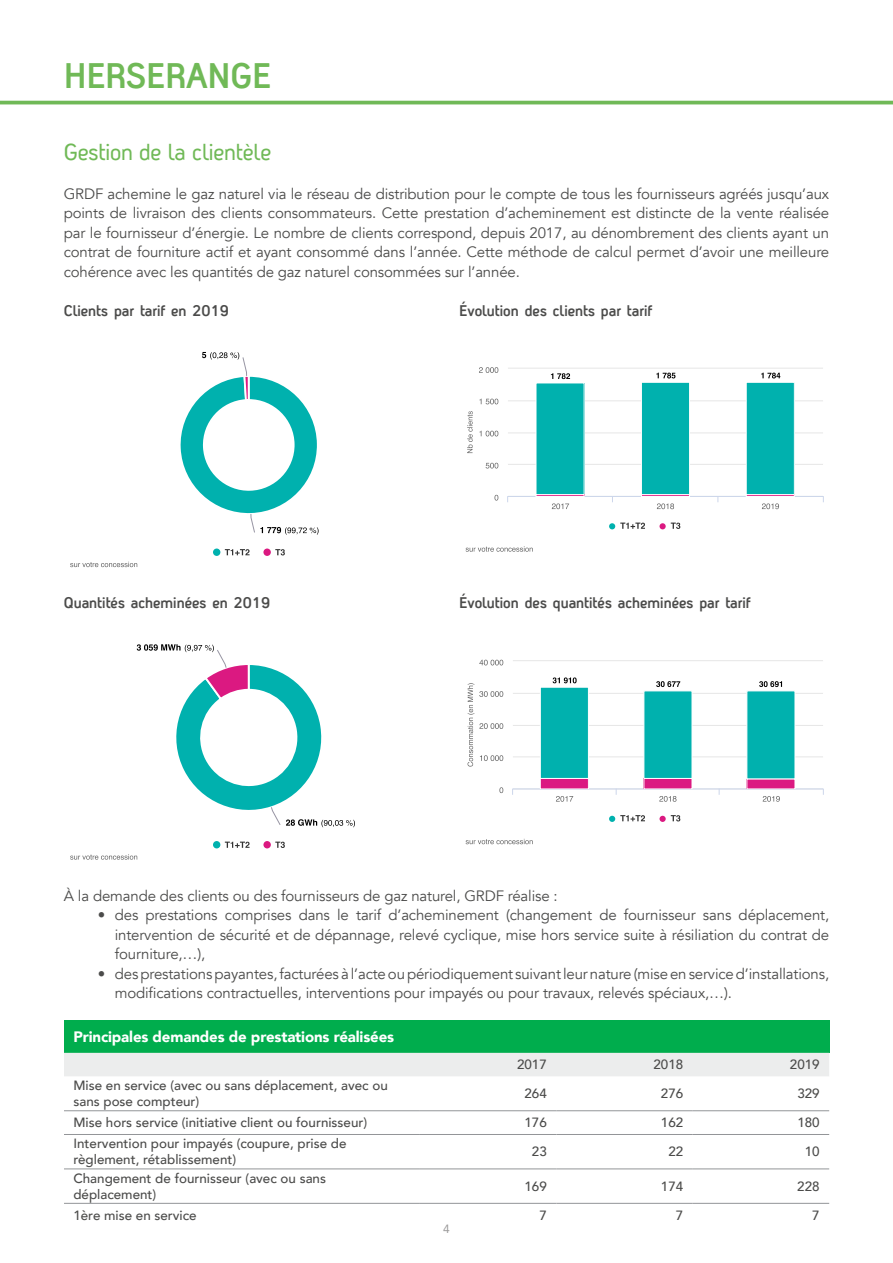
<style>
.page{position:relative;width:893px;height:1263px;background:#fff}
.page>*{position:absolute;margin:0;border:0;box-sizing:border-box;transform-origin:0 0}
.t1{font:700 34.5px "Antagometrica BTW01";letter-spacing:-.01em;color:#70b957}
.t2{font:22.5px "Antagometrica BTW01 Regular 2";letter-spacing:-.01em;color:#70b957}
.t3{font:15px/19.5px "Avenir";letter-spacing:-.01em;color:#4b4b4a;text-align:justify}
.t4{font:700 15px "Antagometrica BTW01";color:#4b4b4a}
.t5{font:900 15px "Avenir";letter-spacing:-.01em;color:#fff}
.t6{font:500 13.35px/16px "Avenir";color:#4b4b4a}
.t7{font:12px "Avenir";color:#9d9c9c}
</style>
<div class="page">
<svg style="left:70px;top:562px;width:67px;height:5px"></svg>
<svg style="left:225px;top:549px;width:25px;height:6px"></svg>
<div style="left:213px;top:548px;width:7px;height:8px;background:#00b1ae;border-radius:50%"></div>
<svg style="left:275px;top:549px;width:10px;height:6px"></svg>
<div style="left:263px;top:548px;width:8px;height:8px;background:#db1981;border-radius:50%"></div>
<svg style="left:180px;top:352px;width:139px;height:183px"></svg>
<hr style="left:508px;top:464px;width:315px;height:1px;background:#e6e6e6">
<hr style="left:508px;top:433px;width:315px;height:1px;background:#e6e6e6">
<hr style="left:508px;top:400px;width:315px;height:1px;background:#e6e6e6">
<hr style="left:508px;top:368px;width:315px;height:1px;background:#e6e6e6">
<hr style="left:508px;top:496px;width:315px;height:1px;background:#ccd6eb">
<svg style="left:467px;top:411px;width:6px;height:42px"></svg>
<div style="left:536px;top:383px;width:48px;height:113px;background:#00b1ae"></div>
<div style="left:641px;top:382px;width:48px;height:114px;background:#00b1ae"></div>
<div style="left:641px;top:382px;width:49px;height:114px;border:1px solid #fff"></div>
<div style="left:746px;top:382px;width:48px;height:114px;background:#00b1ae"></div>
<div style="left:746px;top:382px;width:49px;height:114px;border:1px solid #fff"></div>
<div style="left:536px;top:494px;width:48px;height:2px;border:1px solid #fff"></div>
<div style="left:641px;top:494px;width:49px;height:2px;border:1px solid #fff"></div>
<div style="left:746px;top:494px;width:49px;height:2px;border:1px solid #fff"></div>
<svg style="left:466px;top:546px;width:67px;height:6px"></svg>
<svg style="left:550px;top:373px;width:21px;height:7px"></svg>
<svg style="left:656px;top:372px;width:20px;height:7px"></svg>
<svg style="left:761px;top:372px;width:20px;height:7px"></svg>
<svg style="left:609px;top:523px;width:36px;height:6px"></svg>
<svg style="left:671px;top:523px;width:9px;height:6px"></svg>
<div style="left:659px;top:523px;width:7px;height:6px;background:#db1981;border-radius:50%"></div>
<svg style="left:552px;top:503px;width:17px;height:6px"></svg>
<svg style="left:657px;top:503px;width:17px;height:6px"></svg>
<svg style="left:762px;top:503px;width:17px;height:6px"></svg>
<svg style="left:494px;top:495px;width:4px;height:6px"></svg>
<svg style="left:486px;top:463px;width:12px;height:5px"></svg>
<svg style="left:479px;top:431px;width:19px;height:5px"></svg>
<svg style="left:479px;top:399px;width:19px;height:5px"></svg>
<svg style="left:479px;top:367px;width:19px;height:6px"></svg>
<svg style="left:70px;top:854px;width:67px;height:6px"></svg>
<svg style="left:225px;top:842px;width:25px;height:6px"></svg>
<div style="left:213px;top:841px;width:7px;height:7px;background:#00b1ae;border-radius:50%"></div>
<svg style="left:275px;top:842px;width:10px;height:6px"></svg>
<div style="left:263px;top:841px;width:8px;height:7px;background:#db1981;border-radius:50%"></div>
<svg style="left:137px;top:644px;width:218px;height:183px"></svg>
<hr style="left:513px;top:756px;width:310px;height:1px;background:#e6e6e6">
<hr style="left:513px;top:725px;width:310px;height:1px;background:#e6e6e6">
<hr style="left:513px;top:693px;width:310px;height:1px;background:#e6e6e6">
<hr style="left:513px;top:660px;width:310px;height:1px;background:#e6e6e6">
<hr style="left:513px;top:789px;width:310px;height:1px;background:#ccd6eb">
<div style="left:540px;top:687px;width:49px;height:92px;background:#00b1ae;border:1px solid #fff"></div>
<div style="left:644px;top:691px;width:48px;height:88px;background:#00b1ae"></div>
<div style="left:747px;top:691px;width:48px;height:88px;background:#00b1ae"></div>
<div style="left:540px;top:778px;width:48px;height:11px;background:#db1981"></div>
<div style="left:540px;top:778px;width:49px;height:11px;border:1px solid #fff"></div>
<div style="left:644px;top:778px;width:48px;height:11px;background:#db1981"></div>
<div style="left:644px;top:778px;width:48px;height:11px;border:1px solid #fff"></div>
<div style="left:747px;top:779px;width:48px;height:10px;background:#db1981"></div>
<svg style="left:466px;top:839px;width:67px;height:5px"></svg>
<svg style="left:552px;top:677px;width:25px;height:7px"></svg>
<svg style="left:656px;top:681px;width:25px;height:6px"></svg>
<svg style="left:759px;top:681px;width:24px;height:6px"></svg>
<svg style="left:609px;top:815px;width:36px;height:7px"></svg>
<svg style="left:671px;top:815px;width:9px;height:6px"></svg>
<div style="left:659px;top:816px;width:7px;height:6px;background:#db1981;border-radius:50%"></div>
<svg style="left:556px;top:796px;width:17px;height:6px"></svg>
<svg style="left:659px;top:796px;width:17px;height:6px"></svg>
<svg style="left:763px;top:796px;width:17px;height:6px"></svg>
<svg style="left:499px;top:787px;width:4px;height:6px"></svg>
<svg style="left:468px;top:683px;width:35px;height:83px"></svg>
<svg style="left:479px;top:660px;width:24px;height:5px"></svg>
<div style="left:64px;top:1020px;width:765px;height:33px;background:#00ad4d"></div>
<div style="left:64px;top:1053px;width:765px;height:23px;background:#eceded"></div>
<svg style="left:64px;top:1111px;width:765px;height:92px"></svg>
<hr style="left:64px;top:1110px;width:356px;height:1px;background:#939598">
<hr style="left:420px;top:1110px;width:136px;height:1px;background:#939598">
<hr style="left:556px;top:1110px;width:137px;height:1px;background:#939598">
<hr style="left:693px;top:1110px;width:136px;height:1px;background:#939598">
<hr style="left:64px;top:1134px;width:356px;height:1px;background:#939598">
<hr style="left:420px;top:1134px;width:136px;height:1px;background:#939598">
<hr style="left:556px;top:1134px;width:137px;height:1px;background:#939598">
<hr style="left:693px;top:1134px;width:136px;height:1px;background:#939598">
<hr style="left:64px;top:1169px;width:356px;height:1px;background:#939598">
<hr style="left:420px;top:1169px;width:136px;height:1px;background:#939598">
<hr style="left:556px;top:1169px;width:137px;height:1px;background:#939598">
<hr style="left:693px;top:1169px;width:136px;height:1px;background:#939598">
<hr style="left:64px;top:1203px;width:356px;height:1px;background:#939598">
<hr style="left:420px;top:1203px;width:136px;height:1px;background:#939598">
<hr style="left:556px;top:1203px;width:137px;height:1px;background:#939598">
<hr style="left:693px;top:1203px;width:136px;height:1px;background:#939598">
<svg style="left:0;top:100px;width:893px;height:5px;background:#93ca80"></svg>
<h1 class="t1" style="left:64px;top:55px;width:209px">HERSERANGE</h1>
<h2 class="t2" style="left:64px;top:139px;width:209px">Gestion de la clientèle</h2>
<p class="t3" style="left:64px;top:184px;width:767px">GRDF achemine le gaz naturel via le réseau de distribution pour le compte de tous les fournisseurs agréés jusqu’aux points de livraison des clients consommateurs. Cette prestation d’acheminement est distincte de la vente réalisée par le fournisseur d’énergie. Le nombre de clients correspond, depuis 2017, au dénombrement des clients ayant un contrat de fourniture actif et ayant consommé dans l’année. Cette méthode de calcul permet d’avoir une meilleure cohérence avec les quantités de gaz naturel consommées sur l’année.</p>
<p class="t4" style="left:64px;top:301px;width:167px">Clients par tarif en 2019</p>
<p class="t4" style="left:459px;top:301px;width:194px">Évolution des clients par tarif</p>
<p class="t4" style="left:64px;top:594px;width:208px">Quantités acheminées en 2019</p>
<p class="t4" style="left:459px;top:594px;width:293px">Évolution des quantités acheminées par tarif</p>
<p class="t3" style="left:64px;top:886px;width:495px">À la demande des clients ou des fournisseurs de gaz naturel, GRDF réalise :</p>
<p class="t3" style="left:115px;top:906px;width:716px;text-indent:-17px">• des prestations comprises dans le tarif d’acheminement (changement de fournisseur sans déplacement, intervention de sécurité et de dépannage, relevé cyclique, mise hors service suite à résiliation du contrat de fourniture,…),</p>
<p class="t3" style="left:115px;top:964px;width:716px;text-indent:-17px">• des prestations payantes, facturées à l’acte ou périodiquement suivant leur nature (mise en service d’installations, modifications contractuelles, interventions pour impayés ou pour travaux, relevés spéciaux,…).</p>
<p class="t5" style="left:73px;top:1023px;width:322px">Principales demandes de prestations réalisées</p>
<p class="t6" style="left:517px;top:1055px;width:31px">2017</p>
<p class="t6" style="left:653px;top:1055px;width:31px">2018</p>
<p class="t6" style="left:790px;top:1055px;width:31px">2019</p>
<p class="t6" style="left:73px;top:1076px;width:316px">Mise en service (avec ou sans déplacement, avec ou sans pose compteur)</p>
<p class="t6" style="left:524px;top:1084px;width:24px">264</p>
<p class="t6" style="left:661px;top:1084px;width:24px">276</p>
<p class="t6" style="left:797px;top:1084px;width:24px">329</p>
<p class="t6" style="left:73px;top:1114px;width:295px">Mise hors service (initiative client ou fournisseur)</p>
<p class="t6" style="left:524px;top:1114px;width:24px">176</p>
<p class="t6" style="left:661px;top:1114px;width:24px">162</p>
<p class="t6" style="left:797px;top:1114px;width:24px">180</p>
<p class="t6" style="left:73px;top:1135px;width:275px">Intervention pour impayés (coupure, prise de règlement, rétablissement)</p>
<p class="t6" style="left:532px;top:1143px;width:16px">23</p>
<p class="t6" style="left:668px;top:1143px;width:16px">22</p>
<p class="t6" style="left:805px;top:1143px;width:16px">10</p>
<p class="t6" style="left:73px;top:1169px;width:254px">Changement de fournisseur (avec ou sans déplacement)</p>
<p class="t6" style="left:524px;top:1177px;width:24px">169</p>
<p class="t6" style="left:661px;top:1177px;width:24px">174</p>
<p class="t6" style="left:797px;top:1177px;width:24px">228</p>
<p class="t6" style="left:73px;top:1206px;width:125px">1ère mise en service</p>
<p class="t6" style="left:539px;top:1206px;width:9px">7</p>
<p class="t6" style="left:676px;top:1206px;width:9px">7</p>
<p class="t6" style="left:812px;top:1206px;width:9px">7</p>
<p class="t7" style="left:443px;top:1219px;width:8px">4</p>
</div>
